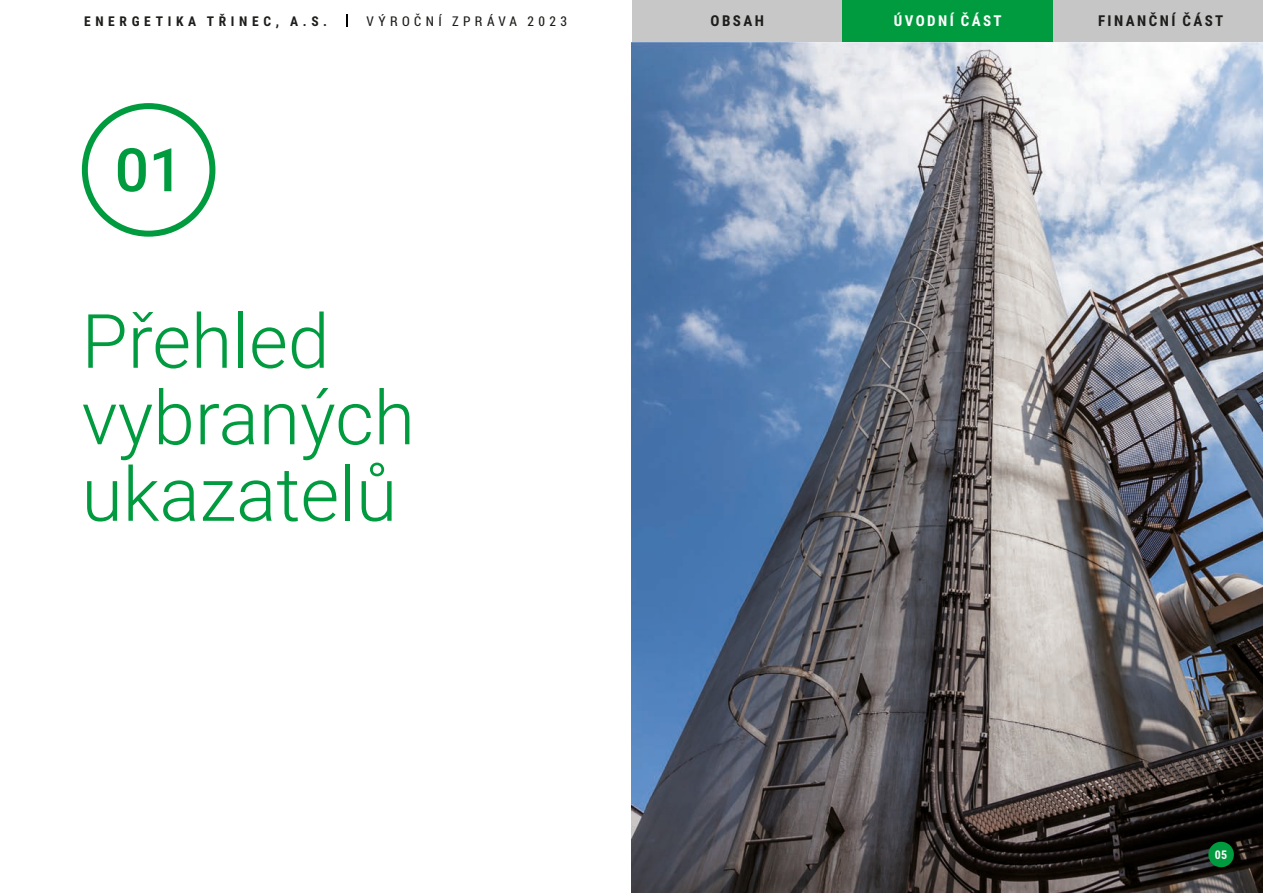
<style>
.page{position:relative;width:1263px;height:893px;background:#fff}
.page>*{position:absolute;margin:0;border:0;box-sizing:border-box;transform-origin:0 0}
.t1{font:300 75px/76.5px "Roboto";color:#009b3e}
.t2{font:500 60px "Roboto";color:#009b3e}
.t3{font:700 15px "Roboto Condensed";letter-spacing:.16em;color:#1d1d1b}
.t4{font:700 15px "Roboto Condensed";letter-spacing:.16em;color:#fff}
.t5{font:700 13.5px "Roboto Condensed";letter-spacing:.345em;color:#1d1d1b}
.t6{font:13.5px "Roboto Condensed";letter-spacing:.325em;color:#1d1d1b}
.t7{font:700 12px "Roboto Condensed";color:#fff}
</style>
<div class="page">
<img style="left:632px;top:42px;width:631px;height:851px">
<svg style="left:82px;top:103px;width:133px;height:134px"></svg>
<div style="left:632px;top:0;width:211px;height:42px;background:#c7c7c7"></div>
<div style="left:843px;top:0;width:210px;height:42px;background:#009b3e"></div>
<div style="left:1053px;top:0;width:210px;height:42px;background:#c6c6c6"></div>
<svg style="left:346px;top:14px;width:1px;height:13px"></svg>
<div style="left:1208px;top:842px;width:26px;height:25px;background:#009b3e;border-radius:50%"></div>
<p class="t5" style="left:84px;top:16px;width:245px">ENERGETIKA TŘINEC, A.S.</p>
<p class="t6" style="left:367px;top:12px;width:202px">VÝROČNÍ ZPRÁVA 2023</p>
<p class="t3" style="left:711px;top:15px;width:55px">OBSAH</p>
<p class="t4" style="left:894px;top:15px;width:109px">ÚVODNÍ ČÁST</p>
<p class="t3" style="left:1098px;top:15px;width:127px">FINANČNÍ ČÁST</p>
<p class="t2" style="left:115px;top:146px;width:70px">01</p>
<p class="t1" style="left:82px;top:311px;width:335px">Přehled vybraných ukazatelů</p>
<p class="t7" style="left:1215px;top:850px;width:14px">05</p>
</div>
